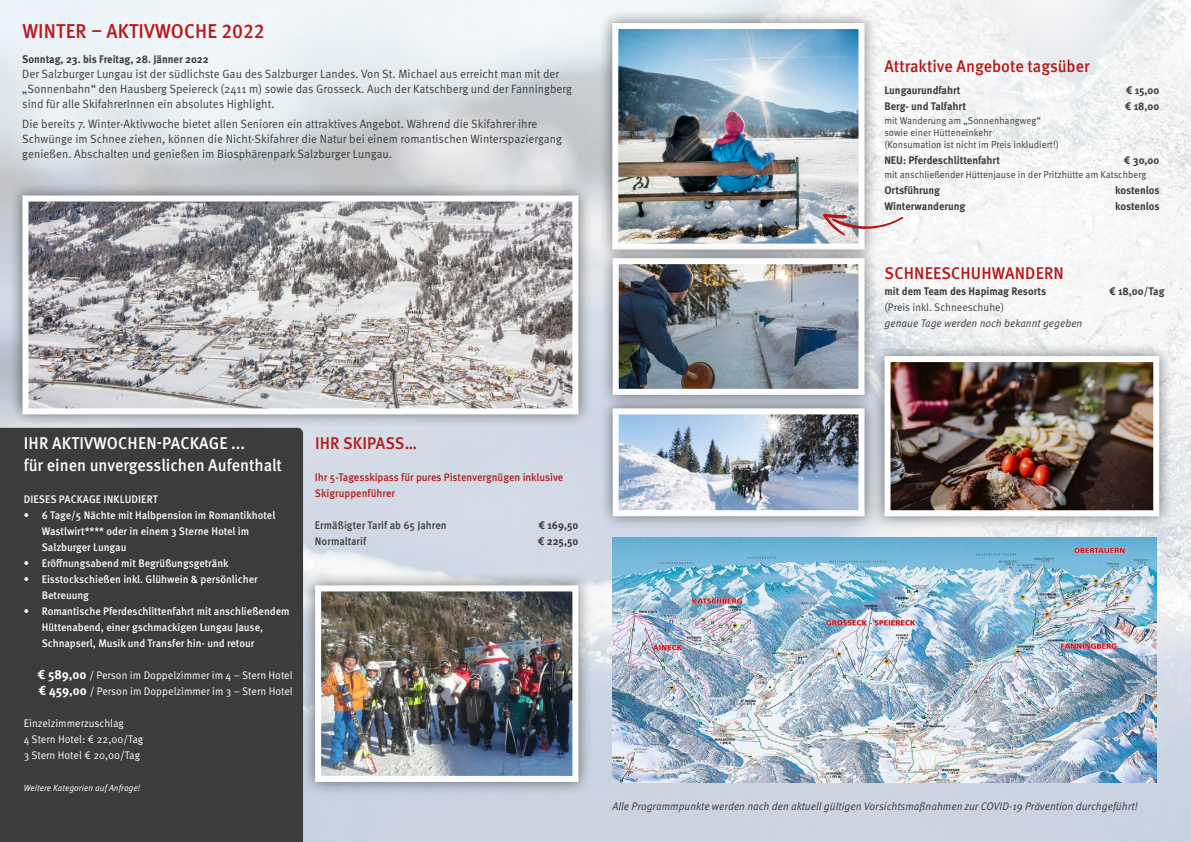
<style>
.page{position:relative;width:1191px;height:842px;background:#fff}
.page>*{position:absolute;margin:0;border:0;box-sizing:border-box;transform-origin:0 0}
.t1{font:500 20px "Meta Pro";letter-spacing:.01em;color:#b71918;scale:.95 1}
.t2{font:500 17px/21.7px "Meta Pro";color:#fff;scale:.95 1}
.t3{font:500 17px "Meta Pro";color:#b71918;scale:.95 1}
.t4{font:12px/15px "Meta Pro Norm";color:#3c3c3b;scale:.95 1}
.t5{font:500 11px/16px "Meta Pro";color:#fff;scale:.95 1}
.t6{font:700 11px "Meta Pro";color:#3c3c3b;scale:.95 1}
.t7{font:11px/16px "Meta Pro Norm";color:#fff;scale:.95 1}
.t8{font:11px "Meta Pro Norm Ita";color:#3c3c3b;scale:.95 1}
.t9{font:500 11px/16px "Meta Pro";letter-spacing:-.005em;color:#b71918;scale:.95 1}
.t10{font:500 11px "Meta Pro";color:#3c3c3b;scale:.95 1}
.t11{font:11px "Meta Pro Norm";color:#3c3c3b;scale:.95 1}
.t12{font:10px/12px "Meta Pro Norm";color:#3c3c3b;scale:.95 1}
.t13{font:9px "Meta Pro Norm Ita";color:#fff;scale:.95 1}
.s1{font-family:"Meta Pro";font-weight:700;font-size:13px}
</style>
<div class="page">
<img style="left:0;top:0;width:1191px;height:842px">
<div style="left:0;top:428px;width:303px;height:414px;background:#3c3c3b"></div>
<div style="left:598px;top:9px;width:280px;height:255px;background:#000;opacity:.5"></div>
<img style="left:619px;top:30px;width:238px;height:213px">
<div style="left:612px;top:23px;width:252px;height:227px;border:6px solid #fff"></div>
<div style="left:9px;top:182px;width:583px;height:246px;background:#000;opacity:.5"></div>
<img style="left:29px;top:202px;width:542px;height:205px">
<div style="left:22px;top:195px;width:556px;height:219px;border:6px solid #fff"></div>
<svg style="left:822px;top:214px;width:81px;height:22px"></svg>
<img style="left:612px;top:537px;width:544px;height:245px">
<div style="left:301px;top:572px;width:291px;height:224px;background:#000;opacity:.5"></div>
<img style="left:322px;top:592px;width:249px;height:183px">
<div style="left:315px;top:585px;width:263px;height:197px;border:6px solid #fff"></div>
<div style="left:599px;top:244px;width:279px;height:165px;background:#000;opacity:.5"></div>
<img style="left:619px;top:265px;width:238px;height:123px">
<div style="left:612px;top:258px;width:252px;height:137px;border:6px solid #fff"></div>
<div style="left:599px;top:395px;width:279px;height:135px;background:#000;opacity:.5"></div>
<img style="left:619px;top:415px;width:238px;height:94px">
<div style="left:612px;top:408px;width:252px;height:108px;border:6px solid #fff"></div>
<div style="left:871px;top:342px;width:302px;height:188px;background:#000;opacity:.5"></div>
<img style="left:891px;top:363px;width:261px;height:146px">
<div style="left:884px;top:356px;width:275px;height:160px;border:6px solid #fff"></div>
<h1 class="t1" style="left:22px;top:16px;width:256px">WINTER – AKTIVWOCHE 2022</h1>
<p class="t6" style="left:22px;top:50px;width:198px">Sonntag, 23. bis Freitag, 28. Jänner 2022</p>
<p class="t4" style="left:22px;top:65px;width:580px">Der Salzburger Lungau ist der südlichste Gau des Salzburger Landes. Von St. Michael aus erreicht man mit der „Sonnenbahn“ den Hausberg Speiereck (2411 m) sowie das Grosseck. Auch der Katschberg und der Fanningberg sind für alle SkifahrerInnen ein absolutes Highlight.</p>
<p class="t4" style="left:22px;top:116px;width:570px">Die bereits 7. Winter-Aktivwoche bietet allen Senioren ein attraktives Angebot. Während die Skifahrer ihre<br>Schwünge im Schnee ziehen, können die Nicht-Skifahrer die Natur bei einem romantischen Winterspaziergang genießen. Abschalten und genießen im Biosphärenpark Salzburger Lungau.</p>
<h2 class="t3" style="left:884px;top:53px;width:218px">Attraktive Angebote tagsüber</h2>
<p class="t6" style="left:884px;top:82px;width:82px">Lungaurundfahrt</p>
<p class="t6" style="left:1125px;top:82px;width:37px">€ 15,00</p>
<p class="t6" style="left:884px;top:98px;width:87px">Berg- und Talfahrt</p>
<p class="t6" style="left:1124px;top:98px;width:38px">€ 18,00</p>
<p class="t12" style="left:884px;top:114px;width:185px">mit Wanderung am „Sonnenhangweg“ sowie einer Hütteneinkehr<br>(Konsumation ist nicht im Preis inkludiert!)</p>
<p class="t6" style="left:884px;top:152px;width:123px">NEU: Pferdeschlittenfahrt</p>
<p class="t6" style="left:1124px;top:152px;width:39px">€ 30,00</p>
<p class="t12" style="left:884px;top:168px;width:277px">mit anschließender Hüttenjause in der Pritzhütte am Katschberg</p>
<p class="t6" style="left:884px;top:182px;width:60px">Ortsführung</p>
<p class="t6" style="left:1115px;top:182px;width:48px">kostenlos</p>
<p class="t6" style="left:884px;top:198px;width:87px">Winterwanderung</p>
<p class="t6" style="left:1115px;top:198px;width:48px">kostenlos</p>
<h2 class="t3" style="left:884px;top:260px;width:190px">SCHNEESCHUHWANDERN</h2>
<p class="t6" style="left:884px;top:283px;width:172px">mit dem Team des Hapimag Resorts</p>
<p class="t6" style="left:1109px;top:283px;width:60px">€ 18,00/Tag</p>
<p class="t11" style="left:884px;top:299px;width:127px">(Preis inkl. Schneeschuhe)</p>
<p class="t8" style="left:884px;top:315px;width:210px">genaue Tage werden noch bekannt gegeben</p>
<h2 class="t2" style="left:24px;top:431px;width:273px">IHR AKTIVWOCHEN-PACKAGE ...<br>für einen unvergesslichen Aufenthalt</h2>
<p class="t5" style="left:24px;top:490px;width:142px">DIESES PACKAGE INKLUDIERT</p>
<p class="t5" style="left:42px;top:506px;width:247px;text-indent:-18px">• 6 Tage/5 Nächte mit Halbpension im Romantikhotel<br>Wastlwirt**** oder in einem 3 Sterne Hotel im<br>Salzburger Lungau</p>
<p class="t5" style="left:24px;top:554px;width:217px">• Eröffnungsabend mit Begrüßungsgetränk</p>
<p class="t5" style="left:42px;top:570px;width:229px;text-indent:-18px">• Eisstockschießen inkl. Glühwein &amp; persönlicher<br>Betreuung</p>
<p class="t5" style="left:42px;top:602px;width:262px;text-indent:-18px">• Romantische Pferdeschlittenfahrt mit anschließendem<br>Hüttenabend, einer gschmackigen Lungau Jause,<br>Schnapserl, Musik und Transfer hin- und retour</p>
<p class="t7" style="left:37px;top:666px;width:270px"><span class="s1">€ 589,00</span> / Person im Doppelzimmer im 4 – Stern Hotel <span class="s1">€ 459,00</span> / Person im Doppelzimmer im 3 – Stern Hotel</p>
<p class="t7" style="left:24px;top:714px;width:127px">Einzelzimmerzuschlag<br>4 Stern Hotel: € 22,00/Tag<br>3 Stern Hotel € 20,00/Tag</p>
<p class="t13" style="left:24px;top:781px;width:124px">Weitere Kategorien auf Anfrage!</p>
<h2 class="t3" style="left:315px;top:430px;width:109px">IHR SKIPASS…</h2>
<p class="t9" style="left:315px;top:469px;width:263px">Ihr 5-Tagesskipass für pures Pistenvergnügen inklusive<br>Skigruppenführer</p>
<p class="t10" style="left:315px;top:517px;width:140px">Ermäßigter Tarif ab 65 Jahren</p>
<p class="t6" style="left:538px;top:517px;width:44px">€ 169,50</p>
<p class="t10" style="left:315px;top:533px;width:56px">Normaltarif</p>
<p class="t6" style="left:538px;top:533px;width:44px">€ 225,50</p>
<p class="t8" style="left:612px;top:798px;width:554px">Alle Programmpunkte werden nach den aktuell gültigen Vorsichtsmaßnahmen zur COVID-19 Prävention durchgeführt!</p>
</div>
